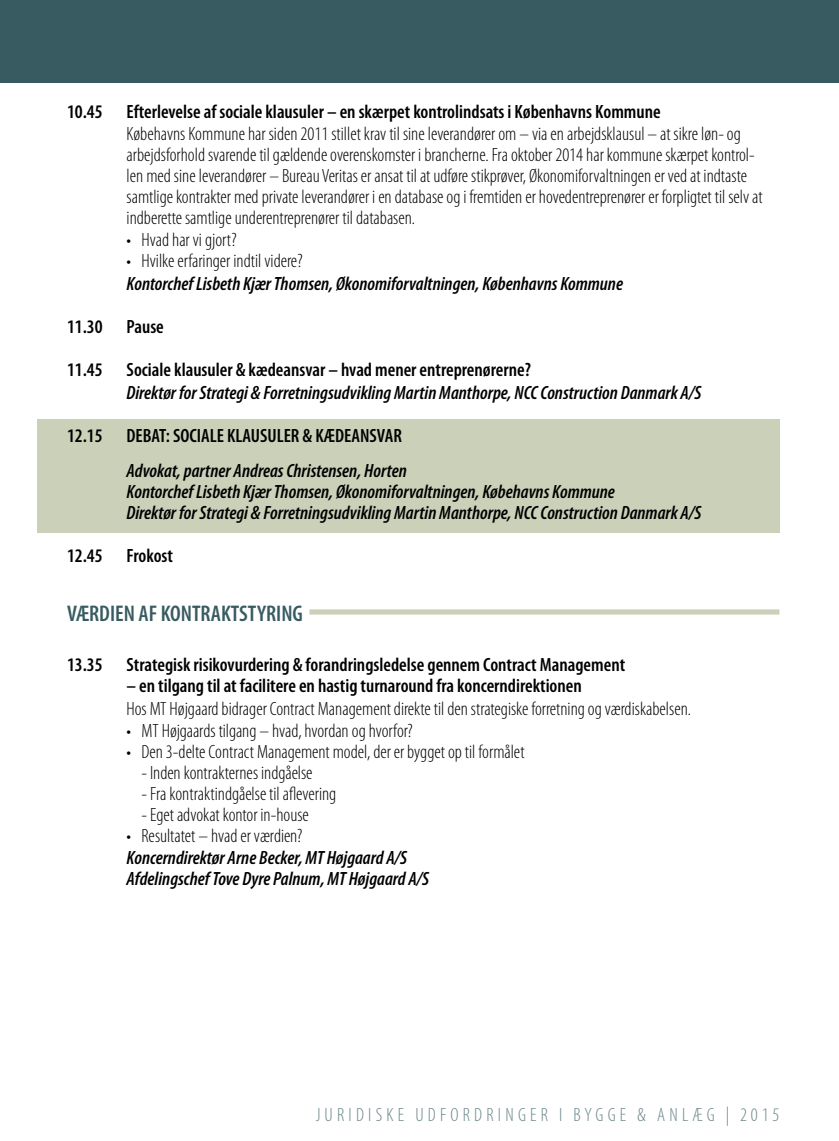
<style>
.page{position:relative;width:839px;height:1141px;background:#fff}
.page>*{position:absolute;margin:0;border:0;box-sizing:border-box;transform-origin:0 0}
.t1{font:600 condensed 22.75px "Myriad Pro";color:#385b61}
.t2{font:300 condensed 19.25px/21px "Myriad Pro";color:#000}
.t3{font:italic 600 condensed 19.25px/21px "Myriad Pro";color:#000}
.t4{font:600 condensed 19.25px "Myriad Pro";color:#000}
.t5{font:300 condensed 19.25px "Myriad Pro";letter-spacing:.22em;color:#6d868b}
</style>
<div class="page">
<div style="left:0;top:0;width:838px;height:83px;background:#385b61"></div>
<div style="left:37px;top:419px;width:742px;height:113px;background:#cbd0b9"></div>
<div style="left:309px;top:609px;width:470px;height:6px;background:#cbd0b9"></div>
<p class="t4" style="left:67px;top:99px;width:595px">10.45 Efterlevelse af sociale klausuler – en skærpet kontrolindsats i Københavns Kommune</p>
<p class="t2" style="left:126px;top:123px;width:637px">Købehavns Kommune har siden 2011 stillet krav til sine leverandører om – via en arbejdsklausul – at sikre løn- og arbejdsforhold svarende til gældende overenskomster i brancherne. Fra oktober 2014 har kommune skærpet kontrol&shy;len med sine leverandører – Bureau Veritas er ansat til at udføre stikprøver, Økonomiforvaltningen er ved at indtaste samtlige kontrakter med private leverandører i en database og i fremtiden er hovedentreprenører er forpligtet til selv at indberette samtlige underentreprenører til databasen.</p>
<p class="t2" style="left:126px;top:229px;width:112px">• Hvad har vi gjort?</p>
<p class="t2" style="left:126px;top:250px;width:178px">• Hvilke erfaringer indtil videre?</p>
<p class="t3" style="left:126px;top:273px;width:498px">Kontorchef Lisbeth Kjær Thomsen, Økonomiforvaltningen, Københavns Kommune</p>
<p class="t4" style="left:67px;top:315px;width:98px">11.30 Pause</p>
<p class="t4" style="left:67px;top:358px;width:465px">11.45 Sociale klausuler &amp; kædeansvar – hvad mener entreprenørerne?</p>
<p class="t3" style="left:126px;top:382px;width:576px">Direktør for Strategi &amp; Forretningsudvikling Martin Manthorpe, NCC Construction Danmark A/S</p>
<p class="t4" style="left:67px;top:424px;width:336px">12.15 DEBAT: SOCIALE KLAUSULER &amp; KÆDEANSVAR</p>
<p class="t3" style="left:126px;top:460px;width:576px">Advokat, partner Andreas Christensen, Horten<br>Kontorchef Lisbeth Kjær Thomsen, Økonomiforvaltningen, Købehavns Kommune<br>Direktør for Strategi &amp; Forretningsudvikling Martin Manthorpe, NCC Construction Danmark A/S</p>
<p class="t4" style="left:67px;top:544px;width:107px">12.45 Frokost</p>
<p class="t1" style="left:67px;top:599px;width:237px">VÆRDIEN AF KONTRAKTSTYRING</p>
<p class="t4" style="left:67px;top:653px;width:559px">13.35 Strategisk risikovurdering &amp; forandringsledelse gennem Contract Management</p>
<p class="t4" style="left:126px;top:674px;width:456px">– en tilgang til at facilitere en hastig turnaround fra koncerndirektionen</p>
<p class="t2" style="left:126px;top:698px;width:566px">Hos MT Højgaard bidrager Contract Management direkte til den strategiske forretning og værdiskabelsen.</p>
<p class="t2" style="left:126px;top:720px;width:288px">• MT Højgaards tilgang – hvad, hvordan og hvorfor?</p>
<p class="t2" style="left:126px;top:741px;width:399px">• Den 3-delte Contract Management model, der er bygget op til formålet</p>
<p class="t2" style="left:141px;top:762px;width:173px">- Inden kontrakternes indgåelse</p>
<p class="t2" style="left:141px;top:783px;width:196px">- Fra kontraktindgåelse til aflevering</p>
<p class="t2" style="left:141px;top:804px;width:169px">- Eget advokat kontor in-house</p>
<p class="t2" style="left:126px;top:825px;width:177px">• Resultatet – hvad er værdien?</p>
<p class="t3" style="left:126px;top:847px;width:304px">Koncerndirektør Arne Becker, MT Højgaard A/S<br>Afdelingschef Tove Dyre Palnum, MT Højgaard A/S</p>
<p class="t5" style="left:315px;top:1104px;width:465px">JURIDISKE UDFORDRINGER I BYGGE &amp; ANLÆG | 2015</p>
</div>
